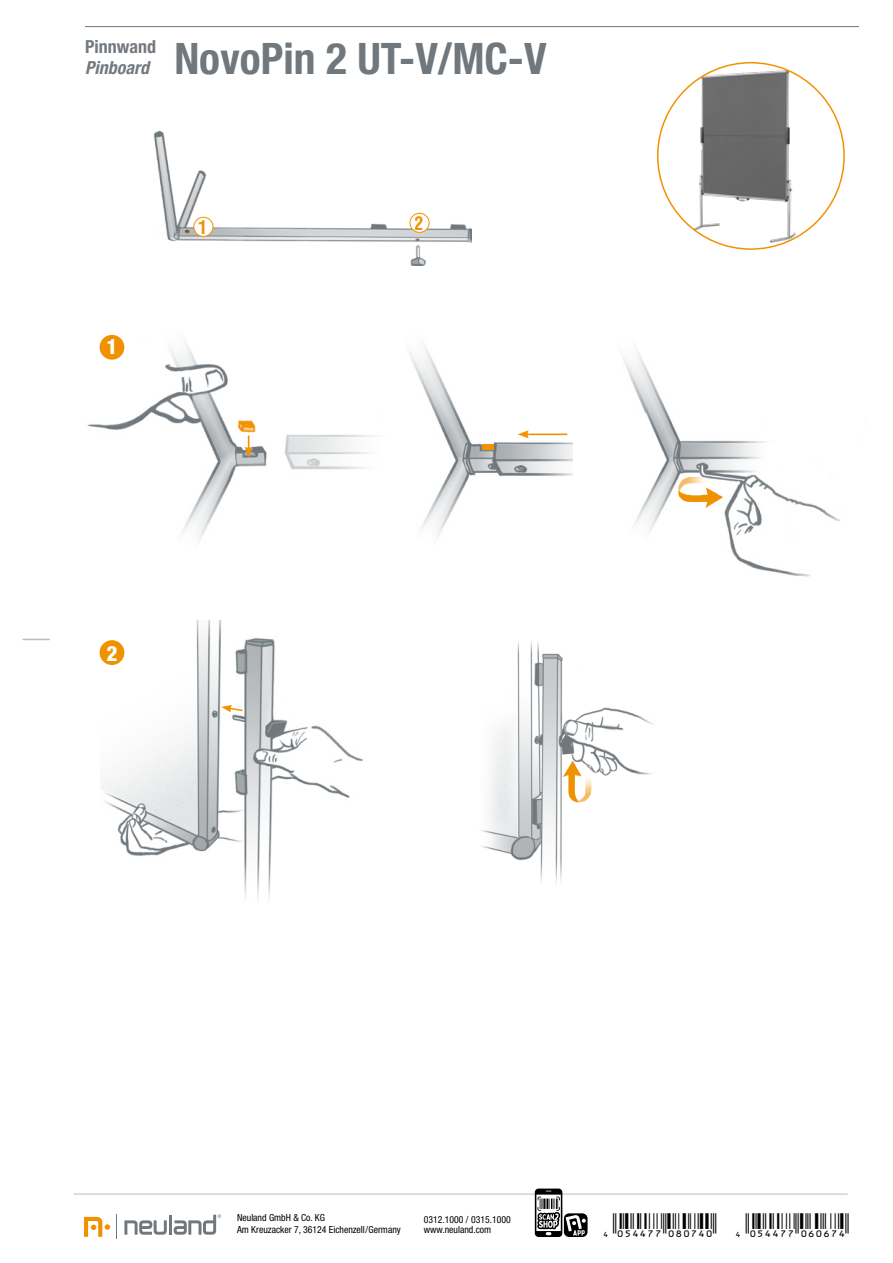
<style>
.page{position:relative;width:893px;height:1263px;background:#fff}
.page>*{position:absolute;margin:0;border:0;box-sizing:border-box;transform-origin:0 0}
.t1{font:700 condensed 43.5px "Helvetica Neue LT Pro";color:#70787d}
.t2{font:800 condensed 21px "Helvetica Neue LT Pro";color:#fff}
.t3{font:18px "ID Automation UPCEANXXS";color:#000}
.t4{font:700 condensed 18px "Helvetica Neue LT Pro";color:#72797f}
.t5{font:italic 700 condensed 18px "Helvetica Neue LT Pro";color:#72797f}
.t6{font:700 condensed 18px "Helvetica LT Pro";color:#f29200}
.t7{font:condensed 9.75px/10.5px "Helvetica Neue LT Pro";color:#000}
</style>
<div class="page">
<svg style="left:23px;top:639px;width:27px;height:1px"></svg>
<img style="left:689px;top:69px;width:109px;height:174px">
<img style="left:101px;top:620px;width:262px;height:279px">
<svg style="left:221px;top:705px;width:23px;height:7px"></svg>
<img style="left:481px;top:641px;width:172px;height:242px">
<img style="left:561px;top:759px;width:32px;height:47px">
<img style="left:87px;top:334px;width:287px;height:206px">
<img style="left:238px;top:416px;width:32px;height:24px">
<svg style="left:245px;top:435px;width:8px;height:23px"></svg>
<img style="left:623px;top:350px;width:218px;height:227px">
<img style="left:674px;top:474px;width:51px;height:35px">
<img style="left:409px;top:345px;width:163px;height:192px">
<div style="left:482px;top:445px;width:12px;height:5px;background:#f29200"></div>
<hr style="left:526px;top:433px;width:41px;height:2px;background:#f29200">
<svg style="left:518px;top:430px;width:11px;height:8px"></svg>
<div style="left:100px;top:335px;width:24px;height:25px;background:#f09100;border-radius:50%"></div>
<div style="left:100px;top:640px;width:24px;height:25px;background:#f09100;border-radius:50%"></div>
<svg style="left:84px;top:1217px;width:26px;height:20px"></svg>
<svg style="left:116px;top:1215px;width:1px;height:24px"></svg>
<svg style="left:124px;top:1220px;width:43px;height:15px"></svg>
<hr style="left:169px;top:1215px;width:3px;height:20px;background:#70787d">
<svg style="left:174px;top:1214px;width:47px;height:21px"></svg>
<hr style="left:74px;top:1194px;width:774px;height:1px;background:#72797f">
<svg style="left:535px;top:1188px;width:53px;height:49px"></svg>
<hr style="left:85px;top:26px;width:774px;height:1px;background:#70787d">
<img style="left:153px;top:132px;width:319px;height:134px">
<svg style="left:185px;top:230px;width:4px;height:3px"></svg>
<div style="left:194px;top:217px;width:19px;height:19px;background:#fff;border-radius:50%"></div>
<div style="left:193px;top:217px;width:20px;height:20px;border:1px solid #f29200;border-radius:50%"></div>
<div style="left:410px;top:213px;width:19px;height:19px;background:#fff;border-radius:50%"></div>
<div style="left:410px;top:213px;width:19px;height:20px;border:1px solid #f29200;border-radius:50%"></div>
<h3 class="t4" style="left:85px;top:36px;width:72px">Pinnwand</h3>
<h3 class="t5" style="left:85px;top:57px;width:65px">Pinboard</h3>
<h1 class="t1" style="left:174px;top:32px;width:374px">NovoPin 2 UT-V/MC-V</h1>
<h2 class="t2" style="left:107px;top:334px;width:12px">1</h2>
<h3 class="t6" style="left:198px;top:215px;width:10px">1</h3>
<h3 class="t6" style="left:414px;top:211px;width:10px">2</h3>
<h2 class="t2" style="left:107px;top:640px;width:12px">2</h2>
<p class="t7" style="left:237px;top:1211px;width:165px;line-height:12px">Neuland GmbH &amp; Co. KG<br>Am Kreuzacker 7, 36124 Eichenzell/Germany</p>
<p class="t7" style="left:424px;top:1214px;width:88px">0312.1000 / 0315.1000 www.neuland.com</p>
<h3 class="t3" style="left:598px;top:1210px;width:252px">Y(0F44HH*KSKROK( Y(0F44HH*KQKQRO(</h3>
</div>
